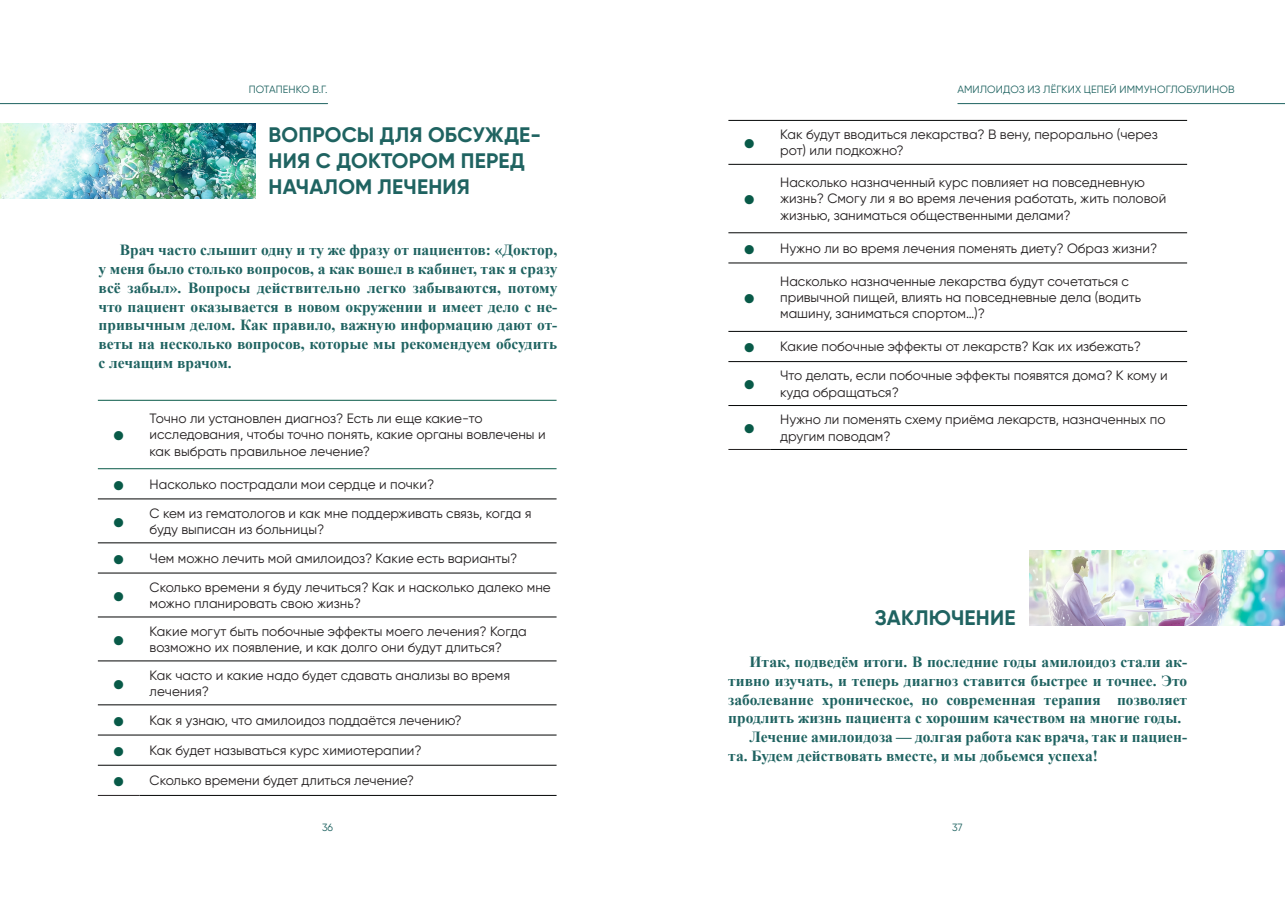
<style>
.page{position:relative;width:1285px;height:919px;background:#fff}
.page>*{position:absolute;margin:0;border:0;box-sizing:border-box;transform-origin:0 0}
.t1{font:700 21px/26px "Gilroy";letter-spacing:.01em;color:#1f6361}
.t2{font:700 15.45px/18.8px "Times New Roman";color:#1f6361;text-align:justify}
.t3{font:13.5px/16.2px "Gilroy";color:#231f20}
.t4{font:10.5px "Gilroy";letter-spacing:.01em;color:#1f6361}
</style>
<div class="page">
<hr style="left:0;top:103px;width:327px;height:1px;background:#1f6361">
<hr style="left:957px;top:103px;width:327px;height:1px;background:#1f6361">
<img style="left:0;top:123px;width:255px;height:75px">
<hr style="left:98px;top:498px;width:458px;height:1px;background:#030505">
<hr style="left:98px;top:542px;width:458px;height:1px;background:#030505">
<hr style="left:98px;top:572px;width:458px;height:1px;background:#030505">
<hr style="left:98px;top:616px;width:458px;height:1px;background:#030505">
<hr style="left:98px;top:660px;width:458px;height:1px;background:#030505">
<hr style="left:98px;top:704px;width:458px;height:1px;background:#030505">
<hr style="left:98px;top:734px;width:458px;height:1px;background:#030505">
<hr style="left:98px;top:765px;width:458px;height:1px;background:#030505">
<hr style="left:140px;top:795px;width:416px;height:1px;background:#030505">
<hr style="left:98px;top:795px;width:42px;height:1px;background:#231f20">
<hr style="left:98px;top:400px;width:458px;height:1px;background:#085a48">
<hr style="left:98px;top:468px;width:458px;height:1px;background:#085a48">
<hr style="left:728px;top:120px;width:458px;height:1px;background:#030505">
<hr style="left:728px;top:164px;width:458px;height:1px;background:#030505">
<hr style="left:728px;top:232px;width:458px;height:1px;background:#030505">
<hr style="left:728px;top:263px;width:458px;height:1px;background:#030505">
<hr style="left:728px;top:331px;width:458px;height:1px;background:#030505">
<hr style="left:728px;top:361px;width:458px;height:1px;background:#030505">
<hr style="left:728px;top:405px;width:458px;height:1px;background:#030505">
<hr style="left:770px;top:449px;width:416px;height:1px;background:#030505">
<hr style="left:728px;top:449px;width:42px;height:1px;background:#231f20">
<img style="left:1029px;top:550px;width:255px;height:75px">
<p class="t4" style="left:249px;top:85px;width:80px">ПОТАПЕНКО В.Г.</p>
<p class="t4" style="left:957px;top:85px;width:278px">АМИЛОИДОЗ ИЗ ЛЁГКИХ ЦЕПЕЙ ИММУНОГЛОБУЛИНОВ</p>
<h1 class="t1" style="left:268px;top:123px;width:274px">ВОПРОСЫ ДЛЯ ОБСУЖДЕ-<br>НИЯ С ДОКТОРОМ ПЕРЕД<br>НАЧАЛОМ ЛЕЧЕНИЯ</h1>
<p class="t2" style="left:98px;top:242px;width:460px;text-indent:21px">Врач часто слышит одну и ту же фразу от пациентов: «Доктор, у меня было столько вопросов, а как вошел в кабинет, так я сразу всё забыл». Вопросы действительно легко забываются, потому что пациент оказывается в новом окружении и имеет дело с не&shy;привычным делом. Как правило, важную информацию дают от&shy;веты на несколько вопросов, которые мы рекомендуем обсудить с лечащим врачом.</p>
<p class="t3" style="left:150px;top:411px;width:397px">Точно ли установлен диагноз? Есть ли еще какие-то исследования, чтобы точно понять, какие органы вовлечены и как выбрать правильное лечение?</p>
<p class="t3" style="left:150px;top:470px;width:383px;line-height:29px">Насколько пострадали мои сердце и почки?<br>С кем из гематологов и как мне поддерживать связь, когда я</p>
<p class="t3" style="left:150px;top:515px;width:402px;line-height:29px">буду выписан из больницы?<br>Чем можно лечить мой амилоидоз? Какие есть варианты?<br>Сколько времени я буду лечиться? Как и насколько далеко мне</p>
<p class="t3" style="left:150px;top:590px;width:378px;line-height:27.8px">можно планировать свою жизнь?<br>Какие могут быть побочные эффекты моего лечения? Когда</p>
<p class="t3" style="left:150px;top:634px;width:362px;line-height:27.8px">возможно их появление, и как долго они будут длиться?<br>Как часто и какие надо будет сдавать анализы во время</p>
<p class="t3" style="left:150px;top:677px;width:313px;line-height:29px">лечения?<br>Как я узнаю, что амилоидоз поддаётся лечению?</p>
<p class="t3" style="left:150px;top:743px;width:273px">Как будет называться курс химиотерапии?</p>
<p class="t3" style="left:150px;top:773px;width:266px">Сколько времени будет длиться лечение?</p>
<p class="t3" style="left:780px;top:127px;width:379px">Как будут вводиться лекарства? В вену, перорально (через рот) или подкожно?</p>
<p class="t3" style="left:780px;top:175px;width:387px">Насколько назначенный курс повлияет на повседневную жизнь? Смогу ли я во время лечения работать, жить половой жизнью, заниматься общественными делами?</p>
<p class="t3" style="left:780px;top:241px;width:378px">Нужно ли во время лечения поменять диету? Образ жизни?</p>
<p class="t3" style="left:780px;top:274px;width:362px">Насколько назначенные лекарства будут сочетаться с привычной пищей, влиять на повседневные дела (водить машину, заниматься спортом…)?</p>
<p class="t3" style="left:780px;top:333px;width:389px;line-height:29px">Какие побочные эффекты от лекарств? Как их избежать?<br>Что делать, если побочные эффекты появятся дома? К кому и</p>
<p class="t3" style="left:780px;top:379px;width:387px;line-height:27.8px">куда обращаться?<br>Нужно ли поменять схему приёма лекарств, назначенных по</p>
<p class="t3" style="left:780px;top:428px;width:112px">другим поводам?</p>
<h1 class="t1" style="left:874px;top:606px;width:142px">ЗАКЛЮЧЕНИЕ</h1>
<p class="t2" style="left:749px;top:654px;width:439px">Итак, подведём итоги. В последние годы амилоидоз стали ак-</p>
<p class="t2" style="left:728px;top:673px;width:460px">тивно изучать, и теперь диагноз ставится быстрее и точнее. Это</p>
<p class="t2" style="left:728px;top:691px;width:460px">заболевание хроническое, но современная терапия позволяет</p>
<p class="t2" style="left:728px;top:710px;width:454px">продлить жизнь пациента с хорошим качеством на многие годы.</p>
<p class="t2" style="left:749px;top:729px;width:439px">Лечение амилоидоза — долгая работа как врача, так и пациен-</p>
<p class="t2" style="left:728px;top:747px;width:371px">та. Будем действовать вместе, и мы добьемся успеха!</p>
<p class="t4" style="left:322px;top:822px;width:13px">36</p>
<p class="t4" style="left:951px;top:822px;width:12px">37</p>
</div>
